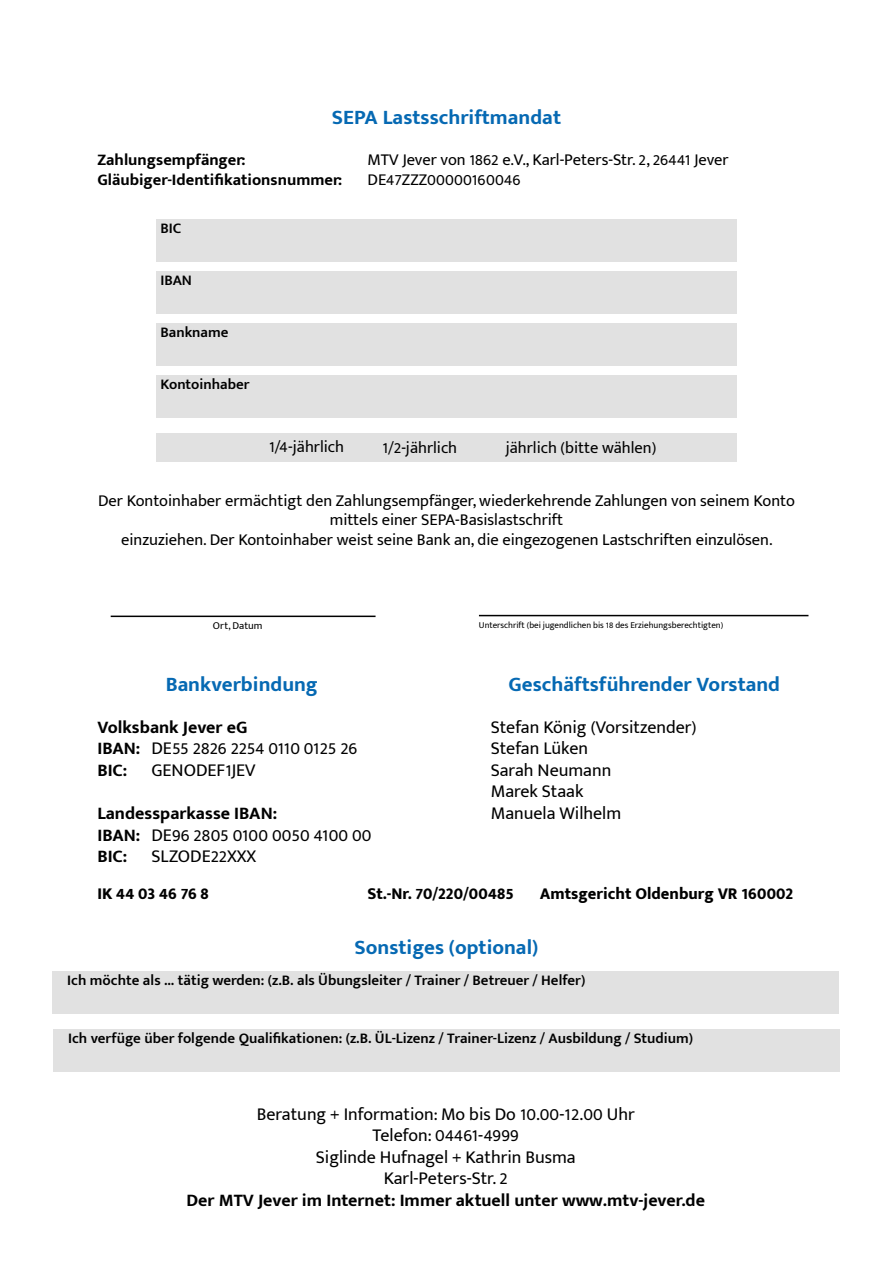
<style>
.page{position:relative;width:893px;height:1263px;background:#fff}
.page>*{position:absolute;margin:0;border:0;box-sizing:border-box;transform-origin:0 0}
.t1{font:700 21px "Mukta Mahee";color:#0669b3}
.t2{font:18px/21.6px "Mukta Mahee";color:#000}
.t3{font:700 18px/21.6px "Mukta Mahee";color:#000}
.t4{font:16.5px/19.8px "Mukta Mahee";color:#000;text-align:center}
.t5{font:800 16.5px "Mukta Mahee";color:#000}
.t6{font:700 16.5px "Mukta Mahee";color:#000}
.t7{font:600 15px "Mukta Mahee";color:#000}
.t8{font:10.5px "Mukta Mahee";color:#000}
.t9{font:9px "Mukta Mahee";color:#000}
.s1{font-weight:400}
</style>
<div class="page">
<div style="left:156px;top:375px;width:581px;height:43px;background:#e1e1e1"></div>
<div style="left:53px;top:971px;width:786px;height:43px;background:#e1e1e1"></div>
<div style="left:53px;top:1029px;width:787px;height:43px;background:#e1e1e1"></div>
<div style="left:156px;top:323px;width:581px;height:43px;background:#e1e1e1"></div>
<div style="left:156px;top:271px;width:581px;height:43px;background:#e1e1e1"></div>
<div style="left:156px;top:219px;width:581px;height:43px;background:#e1e1e1"></div>
<div style="left:156px;top:433px;width:581px;height:28px;background:#e1e1e1"></div>
<hr style="left:111px;top:616px;width:265px;height:1px;background:#000">
<hr style="left:479px;top:615px;width:329px;height:1px;background:#000">
<p class="t1" style="left:332px;top:104px;width:231px">SEPA Lastsschriftmandat</p>
<p class="t6" style="left:97px;top:150px;width:150px">Zahlungsempfänger:</p>
<p class="t4" style="left:367px;top:149px;width:363px">MTV Jever von 1862 e.V., Karl-Peters-Str. 2, 26441 Jever</p>
<p class="t6" style="left:97px;top:169px;width:246px">Gläubiger-Identifikationsnummer:</p>
<p class="t4" style="left:367px;top:169px;width:155px">DE47ZZZ00000160046</p>
<p class="t7" style="left:160px;top:219px;width:22px">BIC</p>
<p class="t7" style="left:160px;top:271px;width:33px">IBAN</p>
<p class="t7" style="left:160px;top:323px;width:69px">Bankname</p>
<p class="t7" style="left:161px;top:375px;width:91px">Kontoinhaber</p>
<p class="t4" style="left:269px;top:436px;width:76px">1/4-jährlich</p>
<p class="t4" style="left:382px;top:437px;width:76px">1/2-jährlich</p>
<p class="t4" style="left:506px;top:437px;width:152px">jährlich (bitte wählen)</p>
<p class="t4" style="left:98px;top:490px;width:698px">Der Kontoinhaber ermächtigt den Zahlungsempfänger, wiederkehrende Zahlungen von seinem Konto mittels einer SEPA-Basislastschrift<br>einzuziehen. Der Kontoinhaber weist seine Bank an, die eingezogenen Lastschriften einzulösen.</p>
<p class="t8" style="left:213px;top:619px;width:51px">Ort, Datum</p>
<p class="t9" style="left:479px;top:620px;width:246px">Unterschrift (bei jugendlichen bis 18 des Erziehungsberechtigten)</p>
<p class="t1" style="left:166px;top:671px;width:154px">Bankverbindung</p>
<p class="t3" style="left:97px;top:716px;width:261px">Volksbank Jever eG<br>IBAN: <span class="s1">DE55 2826 2254 0110 0125 26<br></span>BIC:</p>
<p class="t2" style="left:151px;top:759px;width:106px">GENODEF1JEV</p>
<p class="t3" style="left:97px;top:802px;width:276px">Landessparkasse IBAN:<br>IBAN: <span class="s1">DE96 2805 0100 0050 4100 00<br></span>BIC:</p>
<p class="t2" style="left:151px;top:845px;width:107px">SLZODE22XXX</p>
<p class="t1" style="left:509px;top:671px;width:273px">Geschäftsführender Vorstand</p>
<p class="t2" style="left:491px;top:716px;width:207px">Stefan König (Vorsitzender)<br>Stefan Lüken<br>Sarah Neumann<br>Marek Staak<br>Manuela Wilhelm</p>
<p class="t5" style="left:97px;top:884px;width:113px">IK 44 03 46 76 8</p>
<p class="t5" style="left:367px;top:884px;width:148px">St.-Nr. 70/220/00485</p>
<p class="t5" style="left:540px;top:884px;width:255px">Amtsgericht Oldenburg VR 160002</p>
<p class="t1" style="left:355px;top:934px;width:185px">Sonstiges (optional)</p>
<p class="t7" style="left:67px;top:971px;width:520px">Ich möchte als ... tätig werden: (z.B. als Übungsleiter / Trainer / Betreuer / Helfer)</p>
<p class="t7" style="left:68px;top:1029px;width:627px">Ich verfüge über folgende Qualifikationen: (z.B. ÜL-Lizenz / Trainer-Lizenz / Ausbildung / Studium)</p>
<p class="t2" style="left:257px;top:1102px;width:380px;text-align:center">Beratung + Information: Mo bis Do 10.00-12.00 Uhr<br>Telefon: 04461-4999<br>Siglinde Hufnagel + Kathrin Busma<br>Karl-Peters-Str. 2</p>
<p class="t3" style="left:186px;top:1189px;width:520px">Der MTV Jever im Internet: Immer aktuell unter www.mtv-jever.de</p>
</div>
